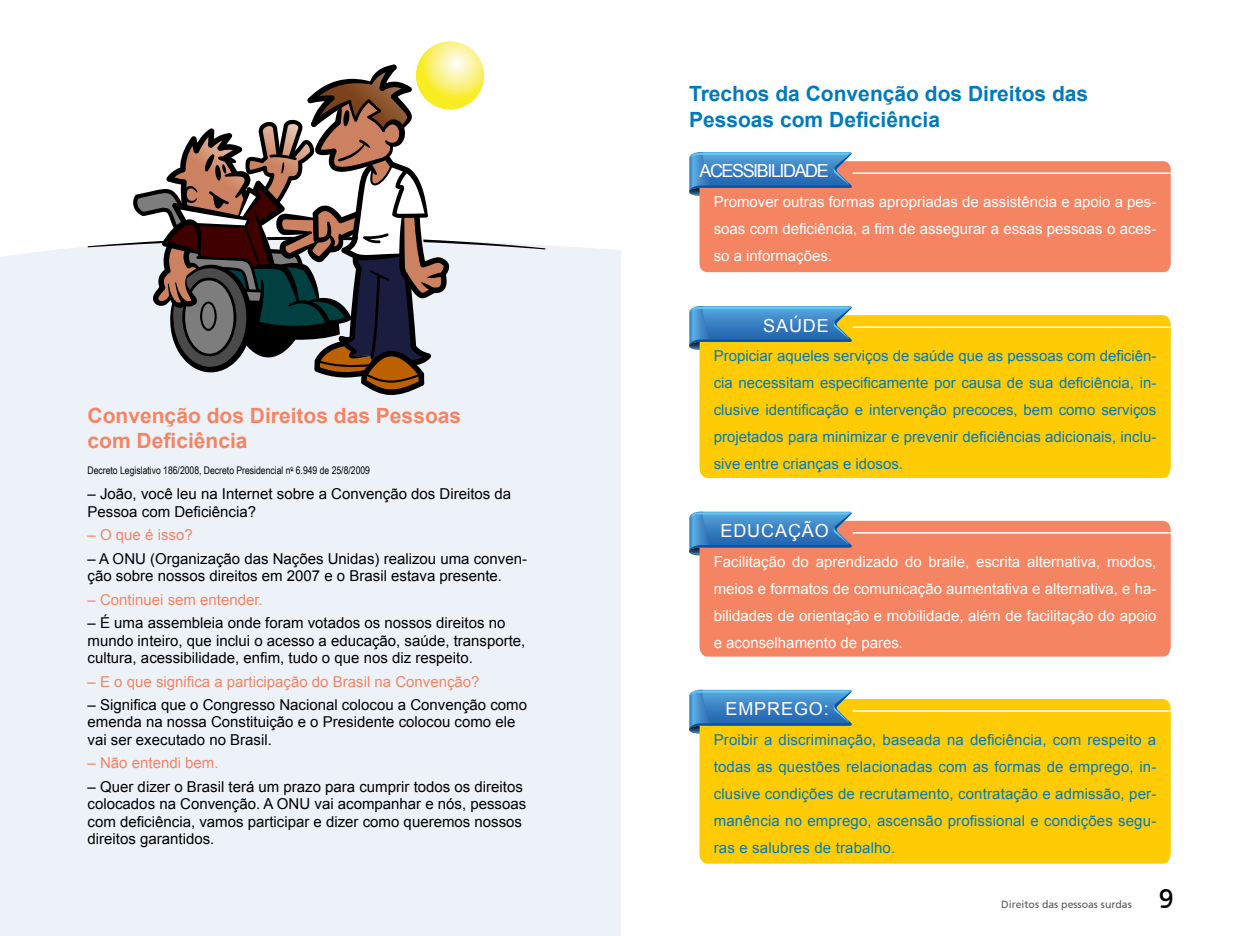
<style>
.page{position:relative;width:1242px;height:936px;background:#fff}
.page>*{position:absolute;margin:0;border:0;box-sizing:border-box;transform-origin:0 0}
.t1{font:27px "Frutiger FC";color:#000}
.t2{font:700 21px/25.2px "Arial";color:#007abc}
.t3{font:700 21px/25.2px "Arial";color:#f58462}
.t4{font:18px "Arial";letter-spacing:.05em;color:#fff}
.t5{font:15px/17.2px "Arial";color:#000}
.t6{font:15px/27px "Arial";letter-spacing:.005em;color:#007abc;text-align:justify}
.t7{font:15px/27px "Arial";color:#fff;text-align:justify}
.t8{font:15px "Arial";color:#f58462}
.t9{font:10.5px "Arial Narrow";color:#000}
.t10{font:10.5px "Frutiger FC";color:#58595b}
</style>
<div class="page">
<div style="left:0;top:245px;width:621px;height:690px;background:#edf2f9"></div>
<div style="left:699px;top:521px;width:471px;height:135px;background:#f58462"></div>
<svg style="left:689px;top:511px;width:163px;height:44px;background:#6186b3"></svg>
<hr style="left:853px;top:532px;width:320px;height:1px;background:#fff">
<div style="left:699px;top:161px;width:471px;height:111px;background:#f58462"></div>
<svg style="left:689px;top:152px;width:163px;height:44px;background:#6185b1"></svg>
<hr style="left:853px;top:172px;width:320px;height:2px;background:#fff">
<div style="left:699px;top:315px;width:471px;height:163px;background:#ffcb05"></div>
<svg style="left:689px;top:306px;width:163px;height:44px;background:#63939e"></svg>
<hr style="left:853px;top:326px;width:320px;height:2px;background:#fff">
<div style="left:699px;top:699px;width:471px;height:164px;background:#ffcb05"></div>
<svg style="left:689px;top:689px;width:163px;height:44px;background:#6394a2"></svg>
<hr style="left:853px;top:710px;width:320px;height:1px;background:#fff">
<svg style="left:416px;top:41px;width:68px;height:69px"></svg>
<svg style="left:88px;top:64px;width:457px;height:332px"></svg>
<h2 class="t3" style="left:88px;top:403px;width:375px">Convenção dos Direitos das Pessoas com Deficiência</h2>
<p class="t9" style="left:88px;top:462px;width:284px">Decreto Legislativo 186/2008, Decreto Presidencial n<sup>o</sup> 6.949 de 25/8/2009</p>
<p class="t5" style="left:88px;top:485px;width:425px">– João, você leu na Internet sobre a Convenção dos Direitos da<br>Pessoa com Deficiência?</p>
<p class="t8" style="left:88px;top:525px;width:107px">– O que é isso?</p>
<p class="t5" style="left:88px;top:550px;width:441px">– A ONU (Organização das Nações Unidas) realizou uma conven&shy;ção sobre nossos direitos em 2007 e o Brasil estava presente.</p>
<p class="t8" style="left:88px;top:589px;width:177px">– Continuei sem entender.</p>
<p class="t5" style="left:88px;top:614px;width:439px">– É uma assembleia onde foram votados os nossos direitos no mundo inteiro, que inclui o acesso a educação, saúde, transporte, cultura, acessibilidade, enfim, tudo o que nos diz respeito.</p>
<p class="t8" style="left:88px;top:671px;width:393px">– E o que significa a participação do Brasil na Convenção?</p>
<p class="t5" style="left:88px;top:696px;width:441px">– Significa que o Congresso Nacional colocou a Convenção como emenda na nossa Constituição e o Presidente colocou como ele vai ser executado no Brasil.</p>
<p class="t8" style="left:88px;top:753px;width:132px">– Não entendi bem.</p>
<p class="t5" style="left:88px;top:778px;width:440px">– Quer dizer o Brasil terá um prazo para cumprir todos os direitos colocados na Convenção. A ONU vai acompanhar e nós, pessoas com deficiência, vamos participar e dizer como queremos nossos direitos garantidos.</p>
<h2 class="t2" style="left:689px;top:82px;width:401px">Trechos da Convenção dos Direitos das<br>Pessoas com Deficiência</h2>
<p class="t4" style="left:699px;top:159px;width:91px">Acessibi lidade</p>
<p class="t7" style="left:714px;top:188px;width:444px">Promover outras formas apropriadas de assistência e apoio a pes&shy;soas com deficiência, a fim de assegurar a essas pessoas o aces&shy;so a informações.</p>
<p class="t4" style="left:763px;top:313px;width:67px">SAÚDE</p>
<p class="t6" style="left:714px;top:342px;width:444px">Propiciar aqueles serviços de saúde que as pessoas com deficiên&shy;cia necessitam especificamente por causa de sua deficiência, in&shy;clusive identificação e intervenção precoces, bem como serviços projetados para minimizar e prevenir deficiências adicionais, inclu&shy;sive entre crianças e idosos.</p>
<p class="t4" style="left:720px;top:519px;width:110px">EDUCAÇÃO</p>
<p class="t7" style="left:714px;top:548px;width:444px">Facilitação do aprendizado do braile, escrita alternativa, modos, meios e formatos de comunicação aumentativa e alternativa, e ha&shy;bilidades de orientação e mobilidade, além de facilitação do apoio e aconselhamento de pares.</p>
<p class="t4" style="left:725px;top:697px;width:105px">EMPREGO:</p>
<p class="t6" style="left:714px;top:726px;width:444px">Proibir a discriminação, baseada na deficiência, com respeito a todas as questões relacionadas com as formas de emprego, in&shy;clusive condições de recrutamento, contratação e admissão, per&shy;manência no emprego, ascensão profissional e condições segu&shy;ras e salubres de trabalho.</p>
<p class="t10" style="left:1001px;top:898px;width:132px">Direitos das pessoas surdas</p>
<h1 class="t1" style="left:1159px;top:882px;width:17px">9</h1>
</div>
